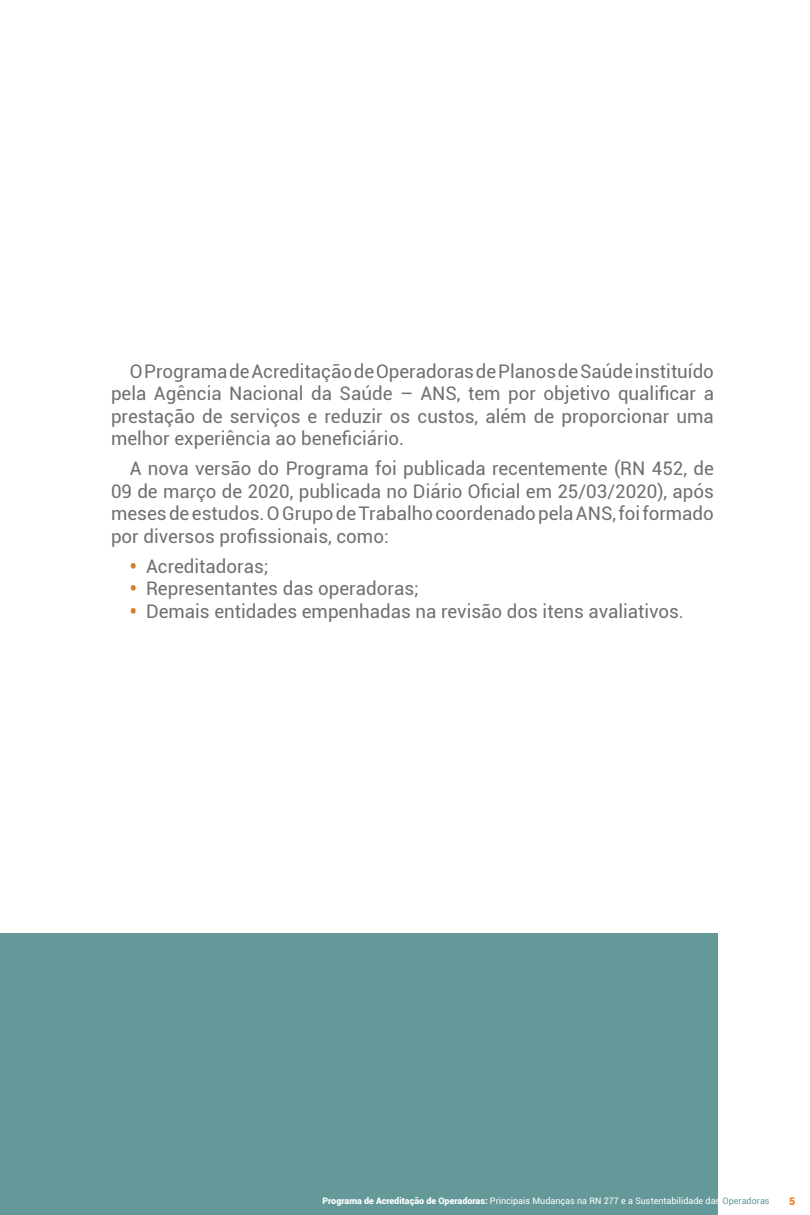
<style>
.page{position:relative;width:810px;height:1215px;background:#fff}
.page>*{position:absolute;margin:0;border:0;box-sizing:border-box;transform-origin:0 0}
.t1{font:18.75px/22.5px "Roboto";color:#70706e;text-align:justify}
.t2{font:900 10.5px "Roboto";color:#f4791f}
.t3{font:9px "Roboto";color:#fff}
.s1{font-weight:900;color:#d97d29}
.s2{font-weight:900}
.s3{color:#659999}
</style>
<div class="page">
<div style="left:0;top:934px;width:718px;height:281px;background:#659999"></div>
<p class="t1" style="left:111px;top:359px;width:604px;text-indent:19px">O Programa de Acreditação de Operadoras de Planos de Saúde instituído pela Agência Nacional da Saúde – ANS, tem por objetivo qualificar a prestação de serviços e reduzir os custos, além de proporcionar uma melhor experiência ao beneficiário.</p>
<p class="t1" style="left:111px;top:457px;width:604px;text-indent:19px">A nova versão do Programa foi publicada recentemente (RN 452, de 09 de março de 2020, publicada no Diário Oficial em 25/03/2020), após meses de estudos. O Grupo de Trabalho coordenado pela ANS, foi formado por diversos profissionais, como:</p>
<p class="t1" style="left:130px;top:554px;width:140px"><span class="s1">•</span> Acreditadoras;</p>
<p class="t1" style="left:130px;top:577px;width:291px"><span class="s1">•</span> Representantes das operadoras;</p>
<p class="t1" style="left:130px;top:599px;width:556px"><span class="s1">•</span> Demais entidades empenhadas na revisão dos itens avaliativos.</p>
<p class="t3" style="left:322px;top:1194px;width:449px"><span class="s2">Programa de Acreditação de Operadoras:</span> Principais Mudanças na RN 277 e a Sustentabilidade das <span class="s3">Operadoras</span></p>
<p class="t2" style="left:789px;top:1194px;width:8px">5</p>
</div>
